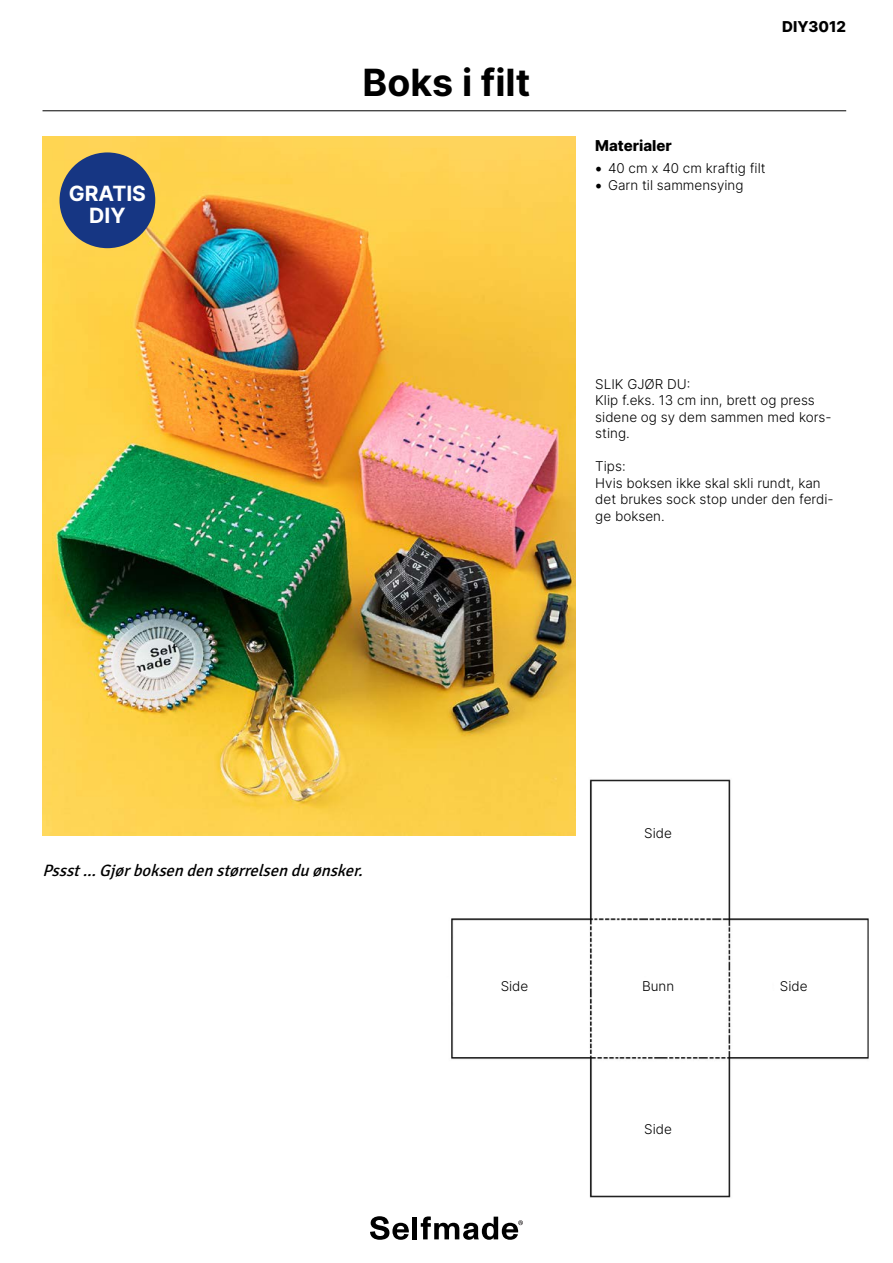
<style>
.page{position:relative;width:893px;height:1263px;background:#fff}
.page>*{position:absolute;margin:0;border:0;box-sizing:border-box;transform-origin:0 0}
.t1{font:700 37.5px "Inter";color:#000}
.t2{font:700 21px/22.5px "Inter";color:#fff;text-align:center}
.t3{font:italic 16.5px "Signika";color:#000}
.t4{font:800 15px "Inter";color:#000}
.t5{font:300 13.5px/16.5px "Inter";color:#000}
.s1{font-family:"Minion Pro";font-weight:400;font-size:18px}
</style>
<div class="page">
<img style="left:451px;top:765px;width:418px;height:433px">
<img style="left:43px;top:136px;width:532px;height:700px">
<svg style="left:370px;top:1216px;width:39px;height:24px"></svg>
<hr style="left:413px;top:1216px;width:4px;height:23px;background:#000">
<svg style="left:421px;top:1216px;width:102px;height:24px"></svg>
<hr style="left:43px;top:111px;width:803px;height:1px;background:#000">
<div style="left:60px;top:152px;width:95px;height:96px;background:#163683;border-radius:50%"></div>
<h2 class="t2" style="left:69px;top:181px;width:79px">GRATIS<br>DIY</h2>
<h1 class="t1" style="left:363px;top:55px;width:169px">Boks i filt</h1>
<p class="t4" style="left:782px;top:15px;width:66px">DIY3012</p>
<p class="t4" style="left:595px;top:134px;width:78px">Materialer</p>
<p class="t5" style="left:595px;top:160px;width:172px"><span class="s1">•</span> 40 cm x 40 cm kraftig filt</p>
<p class="t5" style="left:595px;top:176px;width:150px"><span class="s1">•</span> Garn til sammensying</p>
<p class="t5" style="left:595px;top:375px;width:238px">SLIK GJØR DU:<br>Klip f.eks. 13 cm inn, brett og press sidene og sy dem sammen med kors&shy;sting.</p>
<p class="t5" style="left:595px;top:458px;width:240px">Tips:<br>Hvis boksen ikke skal skli rundt, kan det brukes sock stop under den ferdi&shy;ge boksen.</p>
<p class="t3" style="left:43px;top:861px;width:327px">Pssst...Gjørboksendenstørrelsenduønsker.</p>
<p class="t5" style="left:644px;top:824px;width:29px">Side</p>
<p class="t5" style="left:501px;top:977px;width:29px">Side</p>
<p class="t5" style="left:780px;top:977px;width:29px">Side</p>
<p class="t5" style="left:642px;top:977px;width:34px">Bunn</p>
<p class="t5" style="left:644px;top:1120px;width:29px">Side</p>
</div>
